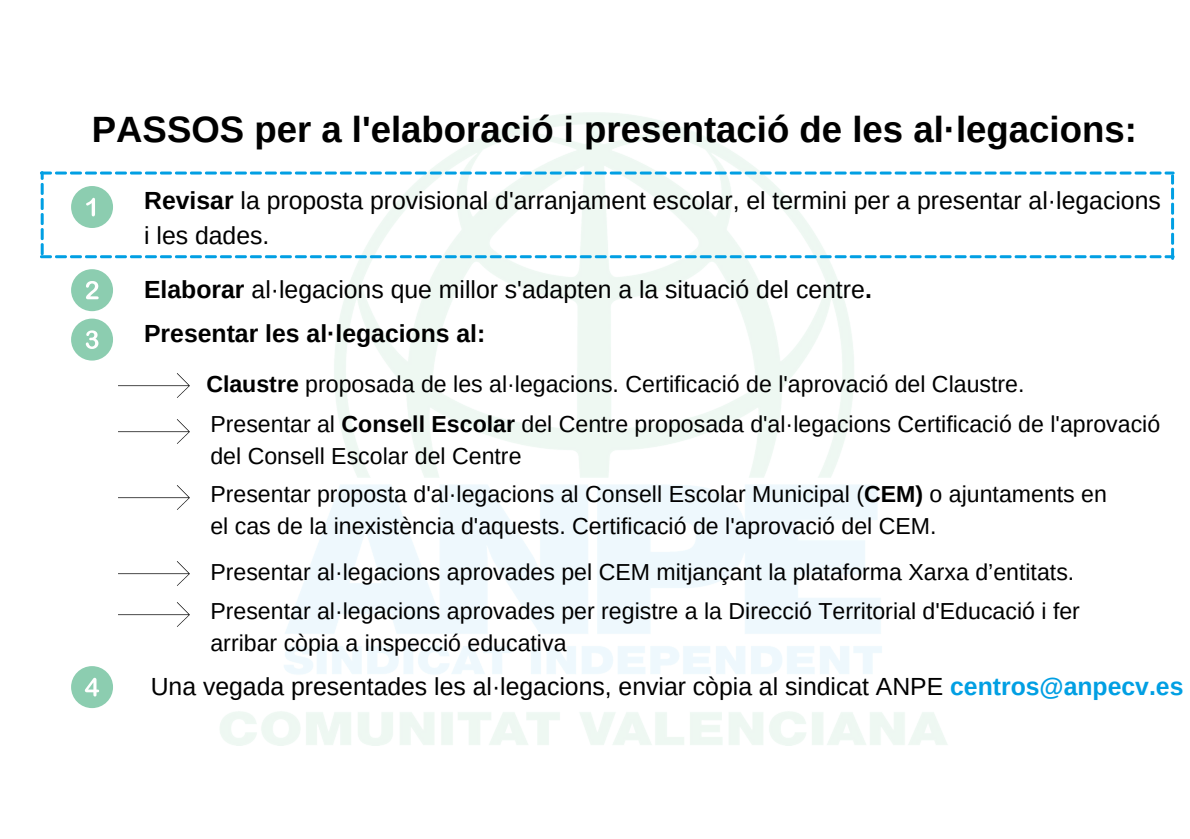
<style>
.page{position:relative;width:1190px;height:839px;background:#fff}
.page>*{position:absolute;margin:0;border:0;box-sizing:border-box;transform-origin:0 0}
.t1{font:700 36.6px "Arimo";color:#000}
.t2{font:24.8px/34.6px "Arimo";color:#000}
.t3{font:23.2px/32.2px "Arimo";color:#000}
.s1{font-weight:700}
.s2{font-weight:700;color:#019fe3}
</style>
<div class="page">
<div style="left:71px;top:269px;width:42px;height:42px;background:#8ccdb0;border-radius:50%"></div>
<svg style="left:86px;top:281px;width:13px;height:18px"></svg>
<img style="left:177px;top:112px;width:771px;height:634px">
<img style="left:119px;top:419px;width:70px;height:24px">
<img style="left:119px;top:373px;width:70px;height:24px">
<div style="left:71px;top:666px;width:42px;height:42px;background:#8ccdb0;border-radius:50%"></div>
<svg style="left:85px;top:677px;width:14px;height:19px"></svg>
<div style="left:71px;top:318px;width:42px;height:42px;background:#8ccdb0;border-radius:50%"></div>
<svg style="left:86px;top:330px;width:12px;height:19px"></svg>
<img style="left:119px;top:485px;width:70px;height:24px">
<img style="left:119px;top:602px;width:70px;height:24px">
<img style="left:119px;top:561px;width:70px;height:24px">
<svg style="left:40px;top:171px;width:1135px;height:89px"></svg>
<h1 class="t1" style="left:92px;top:109px;width:1047px">PASSOS per a l'elaboració i presentació de les al·legacions:</h1>
<p class="t2" style="left:144px;top:183px;width:1018px"><span class="s1">Revisar</span> la proposta provisional d'arranjament escolar, el termini per a presentar al·legacions i les dades.</p>
<p class="t2" style="left:144px;top:268px;width:729px;line-height:43.2px"><span class="s1">Elaborar</span> al·legacions que millor s'adapten a la situació del centre<span class="s1">.<br>Presentar les al·legacions al:</span></p>
<p class="t3" style="left:206px;top:368px;width:820px"><span class="s1">Claustre</span> proposada de les al·legacions. Certificació de l'aprovació del Claustre.</p>
<p class="t3" style="left:210px;top:408px;width:951px">Presentar al <span class="s1">Consell Escolar</span> del Centre proposada d'al·legacions Certificació de l'aprovació del Consell Escolar del Centre</p>
<p class="t3" style="left:210px;top:478px;width:898px">Presentar proposta d'al·legacions al Consell Escolar Municipal (<span class="s1">CEM)</span> o ajuntaments en el cas de la inexistència d'aquests. Certificació de l'aprovació del CEM.</p>
<p class="t3" style="left:210px;top:552px;width:871px;line-height:38.6px">Presentar al·legacions aprovades pel CEM mitjançant la plataforma Xarxa d’entitats.<br>Presentar al·legacions aprovades per registre a la Direcció Territorial d'Educació i fer</p>
<p class="t3" style="left:210px;top:626px;width:358px">arribar còpia a inspecció educativa</p>
<p class="t2" style="left:151px;top:669px;width:1034px">Una vegada presentades les al·legacions, enviar còpia al sindicat ANPE <span class="s2">centros@anpecv.es</span></p>
</div>
